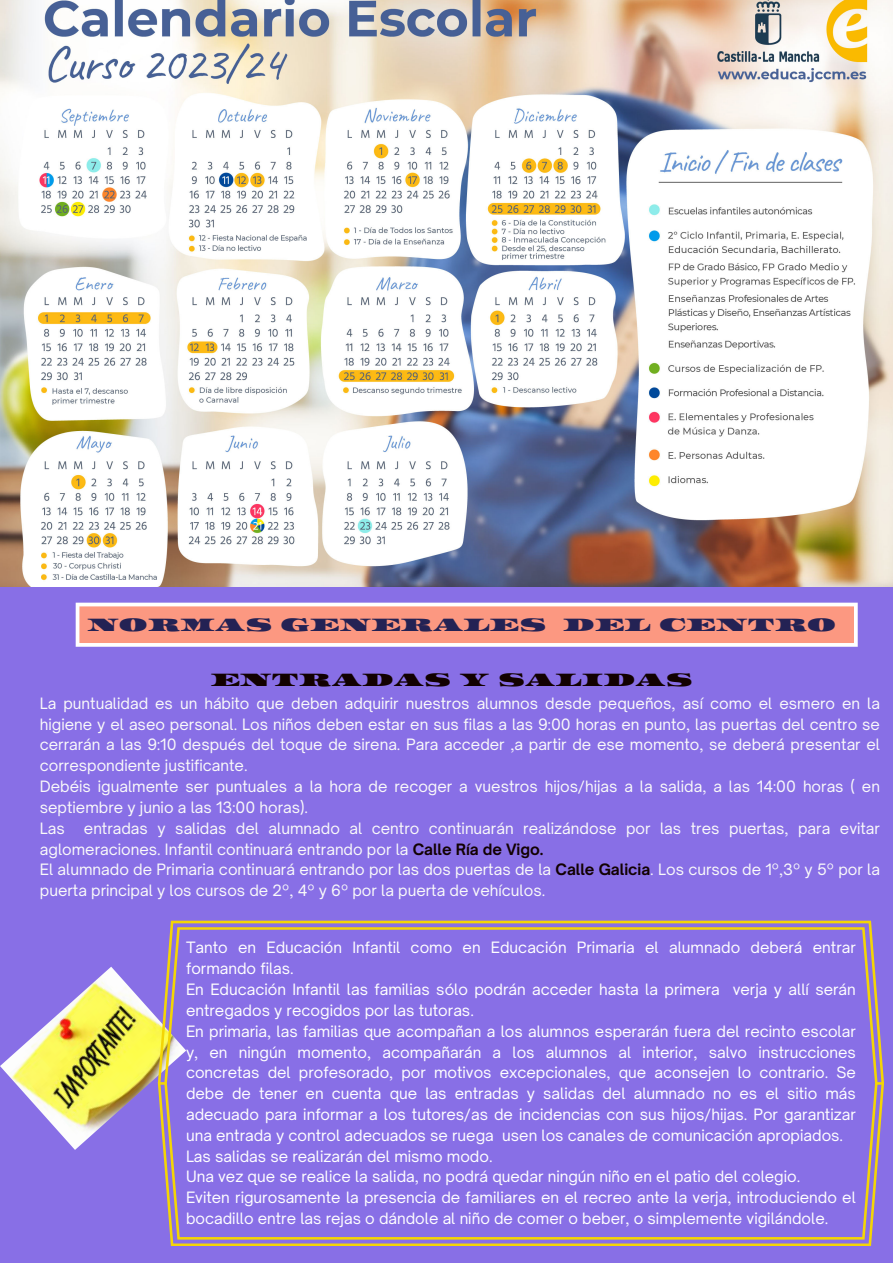
<style>
.page{position:relative;width:893px;height:1263px;background:#886fe6}
.page>*{position:absolute;margin:0;border:0;box-sizing:border-box;transform-origin:0 0}
.t1{font:19.5px "Asset";color:#242254}
.t2{font:19.5px "Asset";color:#120101}
.t3{font:15px/20.9px "Open Sauce One";color:#fff}
.t4{font:15px/20.9px "Open Sauce One";color:#fafafa}
.s1{font-weight:700;color:#120101}
</style>
<div class="page">
<img style="left:0;top:0;width:893px;height:586px">
<img style="left:0;top:967px;width:158px;height:183px">
<svg style="left:158px;top:921px;width:726px;height:325px"></svg>
<svg style="left:76px;top:603px;width:781px;height:44px;background:#fba996"></svg>
<p class="t1" style="left:87px;top:612px;width:750px">NORMAS GENERALES DEL CENTRO</p>
<p class="t2" style="left:210px;top:667px;width:483px">ENTRADAS Y SALIDAS</p>
<p class="t4" style="left:40px;top:693px;width:841px;text-align:justify">La puntualidad es un hábito que deben adquirir nuestros alumnos desde pequeños, así como el esmero en la higiene y el aseo personal. Los niños deben estar en sus filas a las 9:00 horas en punto, las puertas del centro se cerrarán a las 9:10 después del toque de sirena. Para acceder ,a partir de ese momento, se deberá presentar el correspondiente justificante.</p>
<p class="t4" style="left:40px;top:776px;width:841px">Debéis igualmente ser puntuales a la hora de recoger a vuestros hijos/hijas a la salida, a las 14:00 horas ( en septiembre y junio a las 13:00 horas).</p>
<p class="t4" style="left:40px;top:817px;width:26px">Las</p>
<p class="t4" style="left:40px;top:817px;width:841px;text-indent:44px">entradas y salidas del alumnado al centro continuarán realizándose por las tres puertas, para evitar aglomeraciones. Infantil continuará entrando por la <span class="s1">Calle Ría de Vigo.</span></p>
<p class="t4" style="left:40px;top:859px;width:841px">El alumnado de Primaria continuará entrando por las dos puertas de la <span class="s1">Calle Galicia</span>. Los cursos de 1º,3º y 5º por la puerta principal y los cursos de 2º, 4º y 6º por la puerta de vehículos.</p>
<p class="t3" style="left:186px;top:937px;width:671px">Tanto en Educación Infantil como en Educación Primaria el alumnado deberá entrar formando filas.</p>
<p class="t3" style="left:186px;top:979px;width:671px">En Educación Infantil las familias sólo podrán acceder hasta la primera verja y allí serán entregados y recogidos por las tutoras.</p>
<p class="t3" style="left:186px;top:1020px;width:671px;text-align:justify">En primaria, las familias que acompañan a los alumnos esperarán fuera del recinto escolar y, en ningún momento, acompañarán a los alumnos al interior, salvo instrucciones concretas del profesorado, por motivos excepcionales, que aconsejen lo contrario. Se debe de tener en cuenta que las entradas y salidas del alumnado no es el sitio más adecuado para informar a los tutores/as de incidencias con sus hijos/hijas. Por garantizar una entrada y control adecuados se ruega usen los canales de comunicación apropiados.</p>
<p class="t3" style="left:186px;top:1145px;width:308px">Las salidas se realizarán del mismo modo.</p>
<p class="t3" style="left:186px;top:1166px;width:616px">Una vez que se realice la salida, no podrá quedar ningún niño en el patio del colegio.</p>
<p class="t3" style="left:186px;top:1187px;width:671px">Eviten rigurosamente la presencia de familiares en el recreo ante la verja, introduciendo el bocadillo entre las rejas o dándole al niño de comer o beber, o simplemente vigilándole.</p>
</div>
